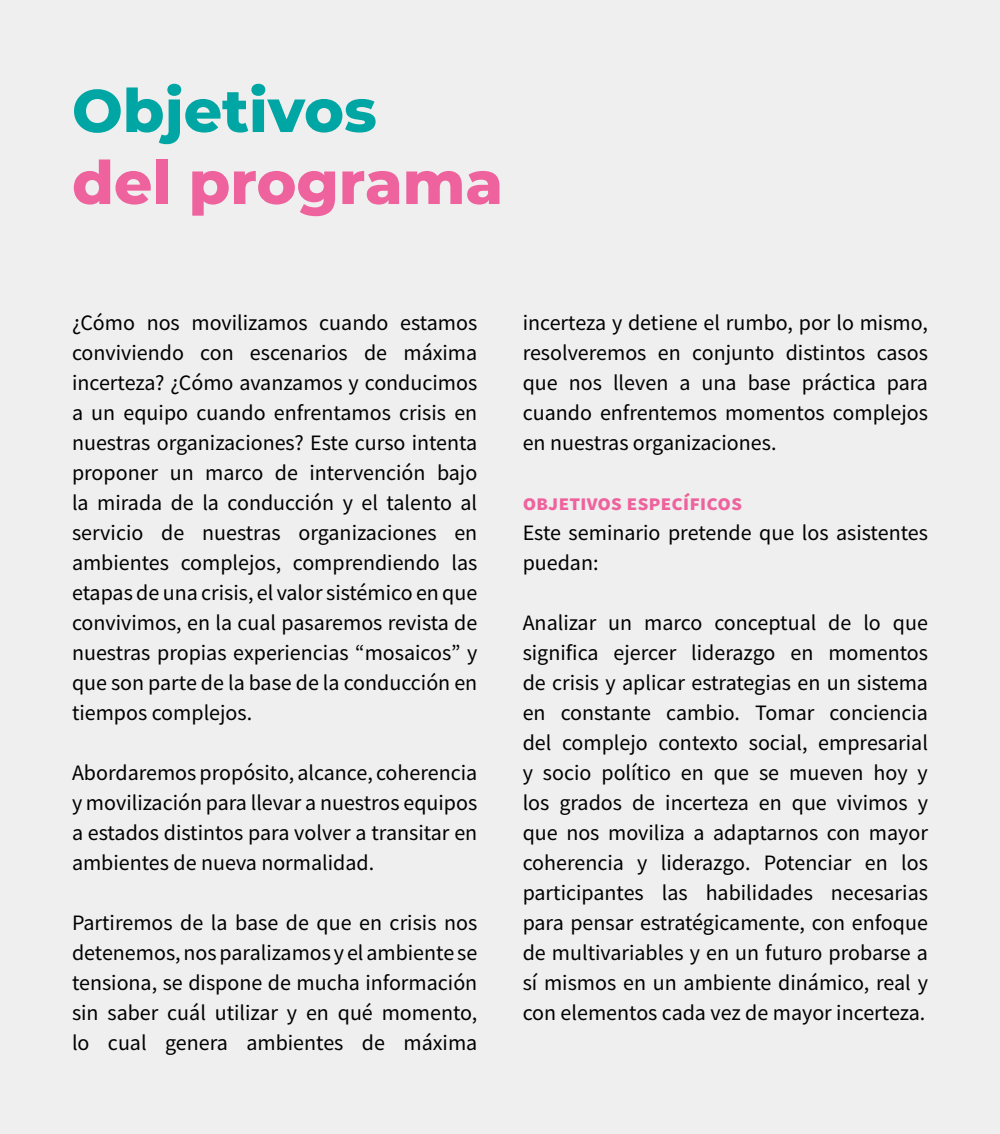
<style>
.page{position:relative;width:1000px;height:1134px;background:#efefef}
.page>*{position:absolute;margin:0;border:0;box-sizing:border-box;transform-origin:0 0}
.t1{font:800 60px "Montserrat";color:#ee639d}
.t2{font:800 60px "Montserrat";color:#00a6a4}
.t3{font:22px/30px "Source Sans Pro";color:#000;text-align:justify}
.t4{font:700 22px "Source Sans Pro";color:#ee639d}
</style>
<div class="page">
<h1 class="t2" style="left:72px;top:67px;width:306px">Objetivos</h1>
<h1 class="t1" style="left:72px;top:139px;width:433px">del programa</h1>
<p class="t3" style="left:72px;top:308px;width:407px">¿Cómo nos movilizamos cuando estamos conviviendo con escenarios de máxima incerteza? ¿Cómo avanzamos y conducimos a un equipo cuando enfrentamos crisis en nuestras organizaciones? Este curso intenta proponer un marco de intervención bajo la mirada de la conducción y el talento al servicio de nuestras organizaciones en ambientes complejos, comprendiendo las etapas de una crisis, el valor sistémico en que convivimos, en la cual pasaremos revista de nuestras propias experiencias “mosaicos” y que son parte de la base de la conducción en tiempos complejos.</p>
<p class="t3" style="left:72px;top:758px;width:407px">Abordaremos propósito, alcance, coherencia y movilización para llevar a nuestros equipos a estados distintos para volver a transitar en ambientes de nueva normalidad.</p>
<p class="t3" style="left:72px;top:908px;width:407px">Partiremos de la base de que en crisis nos detenemos, nos paralizamos y el ambiente se tensiona, se dispone de mucha información sin saber cuál utilizar y en qué momento, lo cual genera ambientes de máxima</p>
<p class="t3" style="left:523px;top:308px;width:407px">incerteza y detiene el rumbo, por lo mismo, resolveremos en conjunto distintos casos que nos lleven a una base práctica para cuando enfrentemos momentos complejos en nuestras organizaciones.</p>
<p class="t4" style="left:523px;top:488px;width:221px">objetivos específicos</p>
<p class="t3" style="left:523px;top:518px;width:407px">Este seminario pretende que los asistentes puedan:</p>
<p class="t3" style="left:523px;top:608px;width:407px">Analizar un marco conceptual de lo que significa ejercer liderazgo en momentos de crisis y aplicar estrategias en un sistema en constante cambio. Tomar conciencia del complejo contexto social, empresarial y socio político en que se mueven hoy y los grados de incerteza en que vivimos y que nos moviliza a adaptarnos con mayor coherencia y liderazgo. Potenciar en los participantes las habilidades necesarias para pensar estratégicamente, con enfoque de multivariables y en un futuro probarse a sí mismos en un ambiente dinámico, real y con elementos cada vez de mayor incerteza.</p>
</div>
